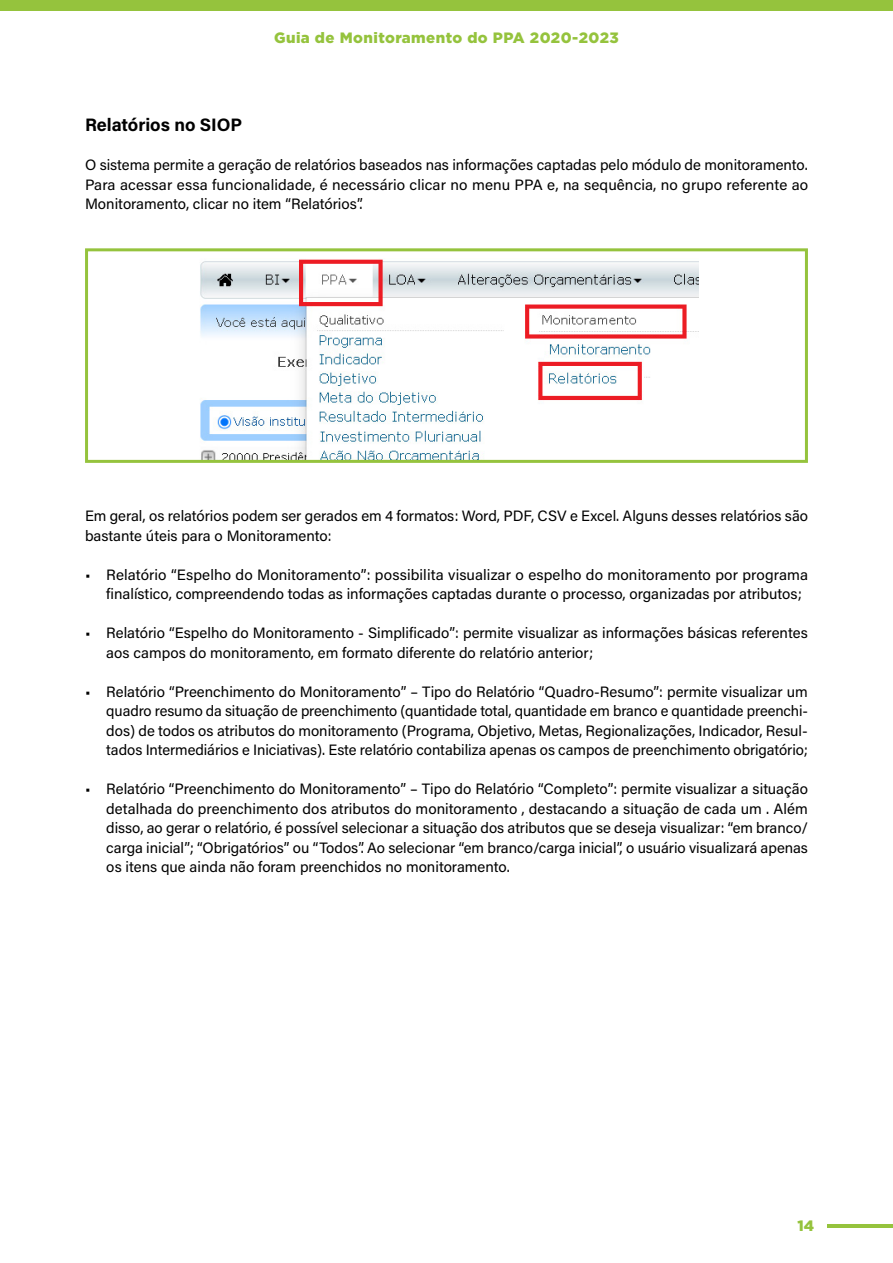
<style>
.page{position:relative;width:893px;height:1263px;background:#fff}
.page>*{position:absolute;margin:0;border:0;box-sizing:border-box;transform-origin:0 0}
.t1{font:700 18px "Acumin Pro";color:#000}
.t2{font:15px/19.5px "Acumin Pro";color:#000;text-align:justify}
.t3{font:900 15px "Gotham HTF";letter-spacing:.03em;color:#95c33d}
</style>
<div class="page">
<div style="left:0;top:0;width:893px;height:11px;background:#95c33d"></div>
<hr style="left:827px;top:1224px;width:66px;height:4px;background:#95c33d">
<img style="left:200px;top:259px;width:498px;height:200px">
<div style="left:85px;top:248px;width:723px;height:215px;border:3px solid #95c33d"></div>
<p class="t3" style="left:274px;top:29px;width:346px">Guia de Monitoramento do PPA 2020-2023</p>
<p class="t1" style="left:85px;top:112px;width:159px">Relatórios no SIOP</p>
<p class="t2" style="left:85px;top:155px;width:725px">O sistema permite a geração de relatórios baseados nas informações captadas pelo módulo de monitoramento.<br>Para acessar essa funcionalidade, é necessário clicar no menu PPA e, na sequência, no grupo referente ao Monitoramento, clicar no item “Relatórios”.</p>
<p class="t2" style="left:85px;top:506px;width:725px">Em geral, os relatórios podem ser gerados em 4 formatos: Word, PDF, CSV e Excel. Alguns desses relatórios são bastante úteis para o Monitoramento:</p>
<p class="t2" style="left:106px;top:564px;width:703px;text-indent:-21px">• Relatório “Espelho do Monitoramento”: possibilita visualizar o espelho do monitoramento por programa finalístico, compreendendo todas as informações captadas durante o processo, organizadas por atributos;</p>
<p class="t2" style="left:106px;top:623px;width:703px;text-indent:-21px">• Relatório “Espelho do Monitoramento - Simplificado”: permite visualizar as informações básicas referentes aos campos do monitoramento, em formato diferente do relatório anterior;</p>
<p class="t2" style="left:106px;top:681px;width:703px;text-indent:-21px">• Relatório “Preenchimento do Monitoramento” – Tipo do Relatório “Quadro-Resumo”: permite visualizar um quadro resumo da situação de preenchimento (quantidade total, quantidade em branco e quantidade preenchi&shy;dos) de todos os atributos do monitoramento (Programa, Objetivo, Metas, Regionalizações, Indicador, Resul&shy;tados Intermediários e Iniciativas). Este relatório contabiliza apenas os campos de preenchimento obrigatório;</p>
<p class="t2" style="left:106px;top:779px;width:703px;text-indent:-21px">• Relatório “Preenchimento do Monitoramento” – Tipo do Relatório “Completo”: permite visualizar a situação detalhada do preenchimento dos atributos do monitoramento , destacando a situação de cada um . Além disso, ao gerar o relatório, é possível selecionar a situação dos atributos que se deseja visualizar: “em branco/ carga inicial”; “Obrigatórios” ou “Todos”. Ao selecionar “em branco/carga inicial”, o usuário visualizará apenas os itens que ainda não foram preenchidos no monitoramento.</p>
<p class="t3" style="left:797px;top:1217px;width:18px">14</p>
</div>
